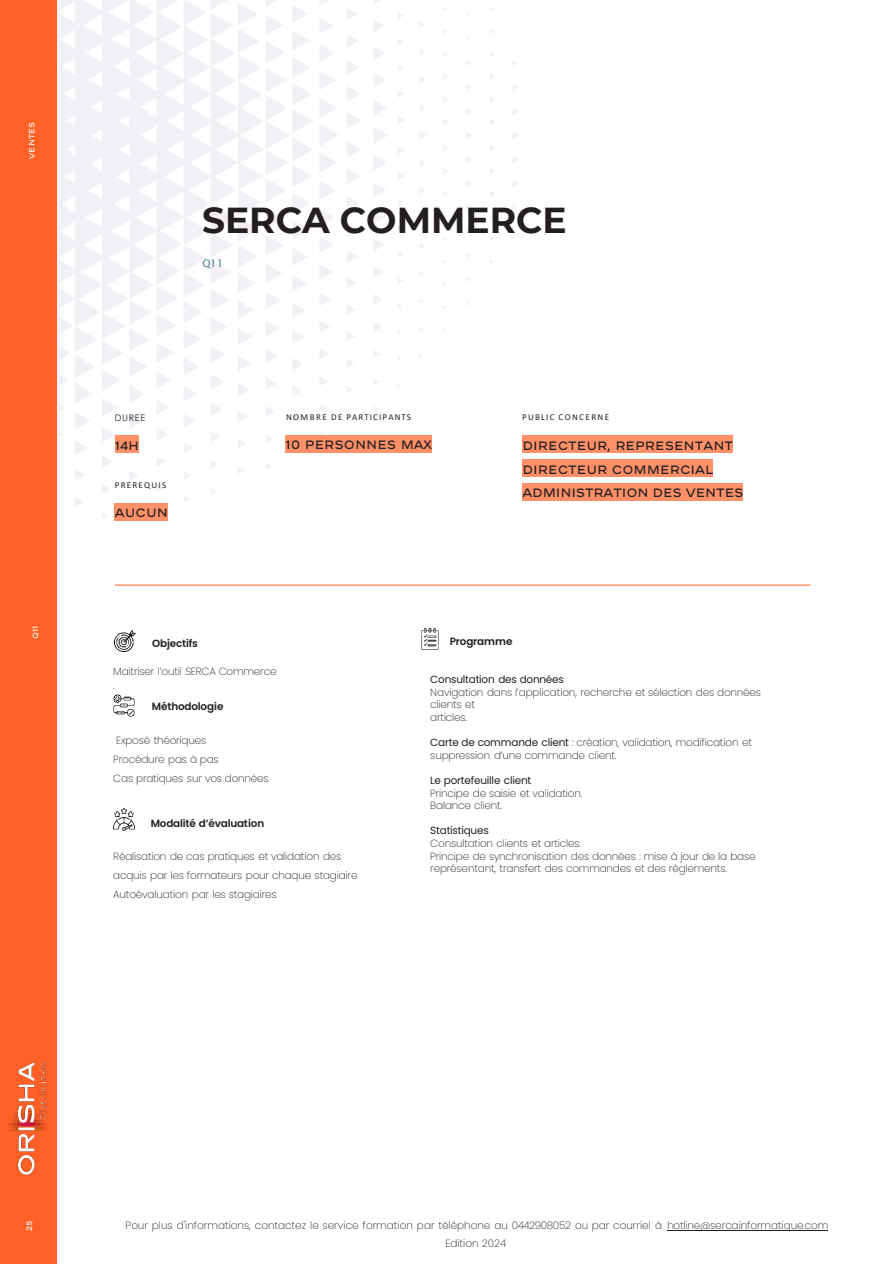
<style>
.page{position:relative;width:893px;height:1264px;background:#fff}
.page>*{position:absolute;margin:0;border:0;box-sizing:border-box;transform-origin:0 0}
.t1{font:700 36px "Montserrat";color:#231f20}
.t2{font:12px "AB Chanel Corpo";letter-spacing:-.005em;color:#231f20}
.t3{font:200 10.5px/12.6px "Poppins";letter-spacing:-.02em;color:#231f20}
.t4{font:10.5px "Poppins";letter-spacing:-.02em;color:#231f20}
.t5{font:600 10.5px "Poppins";letter-spacing:-.015em;color:#231f20}
.t6{font:200 10.5px "Poppins";color:#231f20}
.t7{font:10.5px "Lucida Sans Unicode";color:#3e7a93}
.t8{font:9px "Calibri";letter-spacing:.14em;color:#231f20}
.t9{font:9px "Century Gothic";letter-spacing:.08em;color:#231f20}
.t10{font:7.5px "AB Chanel Corpo";letter-spacing:.005em;color:#fff}
.s1{font-weight:400}
</style>
<div class="page">
<svg style="left:59px;top:0;width:459px;height:518px"></svg>
<div style="left:0;top:0;width:57px;height:1263px;background:#ff6026"></div>
<hr style="left:115px;top:584px;width:695px;height:1px;background:#ff6026">
<img style="left:7px;top:1062px;width:41px;height:113px">
<img style="left:113px;top:694px;width:21px;height:22px">
<img style="left:113px;top:808px;width:21px;height:21px">
<img style="left:114px;top:630px;width:21px;height:21px">
<img style="left:421px;top:628px;width:18px;height:21px">
<hr style="left:667px;top:1229px;width:161px;height:1px;background:#231f20">
<div style="left:115px;top:503px;width:53px;height:17px;background:#ff9068"></div>
<div style="left:285px;top:435px;width:15px;height:17px;background:#ff9068"></div>
<div style="left:300px;top:435px;width:5px;height:17px;background:#ff9068"></div>
<div style="left:305px;top:435px;width:96px;height:17px;background:#ff9068"></div>
<div style="left:401px;top:435px;width:31px;height:17px;background:#ff9068"></div>
<div style="left:115px;top:435px;width:5px;height:17px;background:#ff9068"></div>
<div style="left:120px;top:435px;width:8px;height:17px;background:#ff9068"></div>
<div style="left:128px;top:435px;width:11px;height:17px;background:#ff9068"></div>
<div style="left:522px;top:435px;width:85px;height:17px;background:#ff9068"></div>
<div style="left:607px;top:435px;width:8px;height:17px;background:#ff9068"></div>
<div style="left:615px;top:435px;width:118px;height:17px;background:#ff9068"></div>
<div style="left:522px;top:459px;width:191px;height:17px;background:#ff9068"></div>
<div style="left:522px;top:483px;width:221px;height:17px;background:#ff9068"></div>
<p class="t10" style="left:27px;top:159px;width:38px;rotate:-90deg">VENTES</p>
<p class="t10" style="left:31px;top:638px;width:15px;rotate:-90deg">Q11</p>
<p class="t1" style="left:202px;top:194px;width:366px">SERCA COMMERCE</p>
<p class="t7" style="left:202px;top:255px;width:23px">Q11</p>
<p class="t9" style="left:115px;top:411px;width:32px">DUREE</p>
<p class="t8" style="left:286px;top:411px;width:126px">NOMBRE DE PARTICIPANTS</p>
<p class="t8" style="left:522px;top:411px;width:89px">PUBLIC CONCERNE</p>
<p class="t2" style="left:115px;top:438px;width:26px">14h</p>
<p class="t2" style="left:285px;top:438px;width:148px">10 PERSONNES MAX</p>
<p class="t2" style="left:522px;top:438px;width:212px">DIRECTEUR, REPRESENTANT</p>
<p class="t2" style="left:522px;top:462px;width:192px">DIRECTEUR COMMERCIAL</p>
<p class="t2" style="left:522px;top:486px;width:222px">ADMINISTRATION DES VENTES</p>
<p class="t8" style="left:115px;top:478px;width:53px">PREREQUIS</p>
<p class="t2" style="left:115px;top:506px;width:55px">AUCUN</p>
<p class="t5" style="left:152px;top:637px;width:47px">Objectifs</p>
<p class="t5" style="left:450px;top:635px;width:64px">Programme</p>
<p class="t3" style="left:113px;top:664px;width:165px">Maitriser l’outil SERCA Commerce</p>
<p class="t3" style="left:113px;top:679px;width:3px">.</p>
<p class="t5" style="left:152px;top:700px;width:73px">Méthodologie</p>
<p class="t3" style="left:116px;top:733px;width:91px">Exposé théoriques</p>
<p class="t3" style="left:113px;top:752px;width:107px">Procédure pas à pas</p>
<p class="t3" style="left:113px;top:771px;width:157px">Cas pratiques sur vos données</p>
<p class="t5" style="left:151px;top:817px;width:115px">Modalité d’évaluation</p>
<p class="t3" style="left:113px;top:847px;width:246px;line-height:18.9px">Réalisation de cas pratiques et validation des acquis par les formateurs pour chaque stagiaire</p>
<p class="t3" style="left:113px;top:887px;width:165px">Autoévaluation par les stagiaires</p>
<p class="t4" style="left:430px;top:673px;width:135px">Consultation des données</p>
<p class="t3" style="left:430px;top:685px;width:332px">Navigation dans l’application, recherche et sélection des données clients et</p>
<p class="t3" style="left:430px;top:711px;width:38px">articles.</p>
<p class="t3" style="left:430px;top:736px;width:323px"><span class="s1">Carte de commande client</span> : création, validation, modification et</p>
<p class="t3" style="left:430px;top:748px;width:188px">suppression d’une commande client.</p>
<p class="t4" style="left:430px;top:774px;width:103px">Le portefeuille client</p>
<p class="t3" style="left:430px;top:786px;width:153px">Principe de saisie et validation.</p>
<p class="t3" style="left:430px;top:799px;width:73px">Balance client.</p>
<p class="t4" style="left:430px;top:824px;width:60px">Statistiques</p>
<p class="t3" style="left:430px;top:837px;width:152px">Consultation clients et articles.</p>
<p class="t3" style="left:430px;top:849px;width:327px">Principe de synchronisation des données : mise à jour de la base</p>
<p class="t3" style="left:430px;top:862px;width:298px">représentant, transfert des commandes et des règlements.</p>
<p class="t10" style="left:25px;top:1230px;width:12px;rotate:-90deg">25</p>
<p class="t3" style="left:125px;top:1218px;width:704px">Pour plus d'informations, contactez le service formation par téléphone au 0442908052 ou par courriel à hotline@sercainformatique.com</p>
<p class="t6" style="left:445px;top:1236px;width:62px">Edition 2024</p>
</div>
